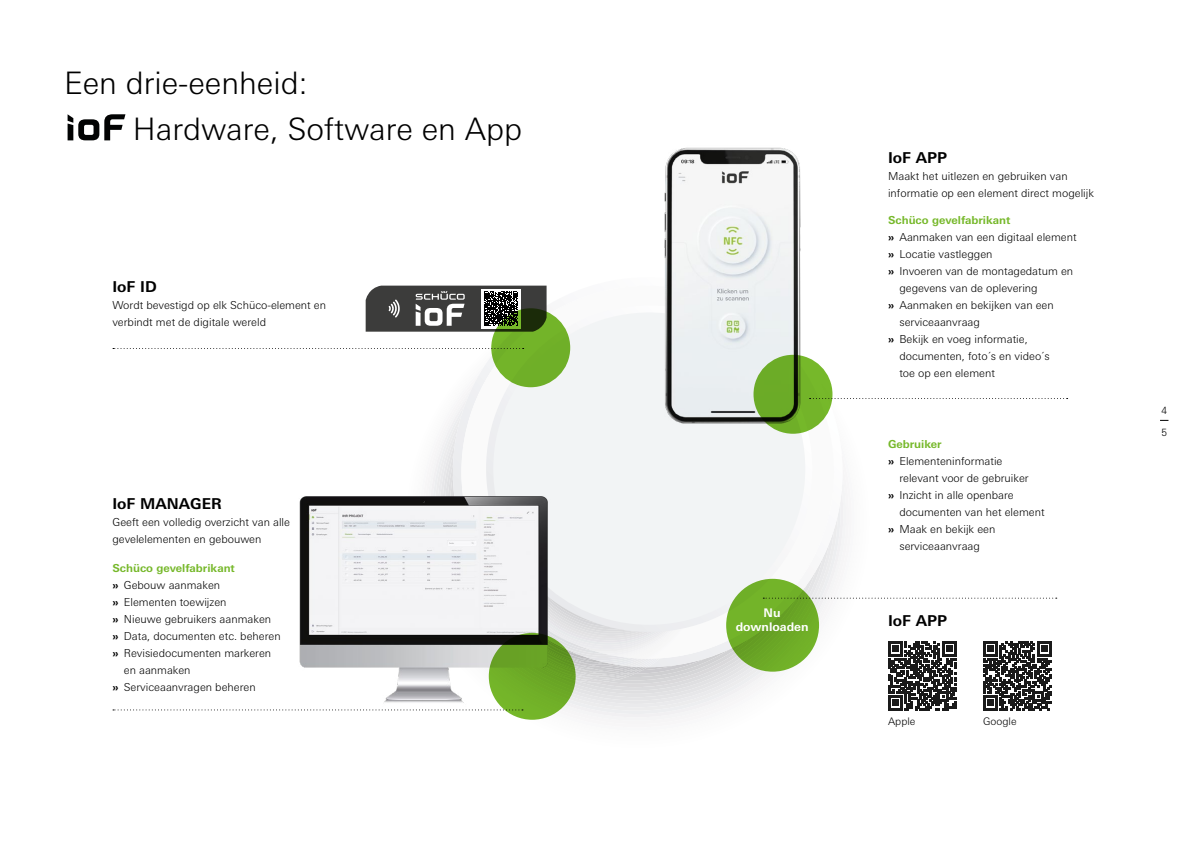
<style>
.page{position:relative;width:1191px;height:842px;background:#fff}
.page>*{position:absolute;margin:0;border:0;box-sizing:border-box;transform-origin:0 0}
.t1{font:300 31px "Univers For Schueco 330";color:#000}
.t2{font:700 15px "Univers For Schueco 630";color:#000}
.t3{font:700 11.9px/13.5px "Univers For Schueco 630";color:#fff;text-align:center}
.t4{font:300 11px/17px "Univers For Schueco 330";color:#000}
.t5{font:700 11px "Univers For Schueco 630";color:#76b82a}
.t6{font:300 10.4px "Univers For Schueco 330";color:#000}
.t7{font:300 10px "Univers For Schueco 330";color:#000}
.s1{font-family:"Univers For Schueco 630";font-weight:700}
</style>
<div class="page">
<svg style="left:453px;top:285px;width:389px;height:382px"></svg>
<div style="left:461px;top:286px;width:373px;height:373px;background:#fafafa;border-radius:50%"></div>
<svg style="left:462px;top:391px;width:268px;height:291px"></svg>
<div style="left:486px;top:305px;width:326px;height:327px;background:#f2f4f5;border-radius:163px"></div>
<img style="left:276px;top:472px;width:292px;height:247px">
<img style="left:629px;top:147px;width:204px;height:308px">
<svg style="left:753px;top:355px;width:79px;height:79px;fill:#6cac27"></svg>
<svg style="left:489px;top:633px;width:86px;height:87px;fill:#6ba826"></svg>
<svg style="left:366px;top:286px;width:180px;height:46px"></svg>
<svg style="left:491px;top:308px;width:79px;height:79px;fill:#70af28"></svg>
<svg style="left:809px;top:398px;width:258px;height:1px"></svg>
<svg style="left:68px;top:114px;width:57px;height:26px"></svg>
<svg style="left:113px;top:709px;width:410px;height:1px"></svg>
<svg style="left:113px;top:348px;width:410px;height:1px"></svg>
<svg style="left:810px;top:598px;width:246px;height:1px"></svg>
<svg style="left:888px;top:642px;width:68px;height:68px"></svg>
<svg style="left:983px;top:642px;width:68px;height:68px"></svg>
<svg style="left:726px;top:579px;width:93px;height:93px;fill:#6faf28"></svg>
<h1 class="t1" style="left:64px;top:65px;width:245px">Een drie-eenheid:</h1>
<h1 class="t1" style="left:133px;top:111px;width:391px">Hardware, Software en App</h1>
<h2 class="t2" style="left:112px;top:278px;width:46px">IoF ID</h2>
<p class="t4" style="left:112px;top:297px;width:215px">Wordt bevestigd op elk Schüco-element en verbindt met de digitale wereld</p>
<h2 class="t2" style="left:112px;top:494px;width:111px">IoF MANAGER</h2>
<p class="t4" style="left:112px;top:514px;width:179px">Geeft een volledig overzicht van alle gevelelementen en gebouwen</p>
<p class="t5" style="left:112px;top:562px;width:124px">Schüco gevelfabrikant</p>
<p class="t4" style="left:112px;top:577px;width:109px"><span class="s1">»</span> Gebouw aanmaken</p>
<p class="t4" style="left:112px;top:594px;width:116px"><span class="s1">»</span> Elementen toewijzen</p>
<p class="t4" style="left:112px;top:611px;width:160px"><span class="s1">»</span> Nieuwe gebruikers aanmaken</p>
<p class="t4" style="left:112px;top:628px;width:170px"><span class="s1">»</span> Data, documenten etc. beheren</p>
<p class="t4" style="left:112px;top:645px;width:160px"><span class="s1">»</span> Revisiedocumenten markeren</p>
<p class="t4" style="left:124px;top:662px;width:68px">en aanmaken</p>
<p class="t4" style="left:112px;top:679px;width:145px"><span class="s1">»</span> Serviceaanvragen beheren</p>
<p class="t3" style="left:735px;top:607px;width:74px">Nu downloaden</p>
<h2 class="t2" style="left:888px;top:149px;width:61px">IoF APP</h2>
<p class="t4" style="left:888px;top:168px;width:207px">Maakt het uitlezen en gebruiken van informatie op een element direct mogelijk</p>
<p class="t5" style="left:888px;top:213px;width:124px">Schüco gevelfabrikant</p>
<p class="t4" style="left:888px;top:229px;width:190px"><span class="s1">»</span> Aanmaken van een digitaal element</p>
<p class="t4" style="left:888px;top:246px;width:106px"><span class="s1">»</span> Locatie vastleggen</p>
<p class="t4" style="left:888px;top:263px;width:187px"><span class="s1">»</span> Invoeren van de montagedatum en</p>
<p class="t4" style="left:899px;top:280px;width:140px">gegevens van de oplevering</p>
<p class="t4" style="left:888px;top:297px;width:167px"><span class="s1">»</span> Aanmaken en bekijken van een</p>
<p class="t4" style="left:899px;top:314px;width:82px">serviceaanvraag</p>
<p class="t4" style="left:888px;top:331px;width:141px"><span class="s1">»</span> Bekijk en voeg informatie,</p>
<p class="t4" style="left:899px;top:348px;width:152px">documenten, foto´s en video´s</p>
<p class="t4" style="left:899px;top:365px;width:97px">toe op een element</p>
<p class="t5" style="left:888px;top:437px;width:55px">Gebruiker</p>
<p class="t4" style="left:888px;top:453px;width:116px"><span class="s1">»</span> Elementeninformatie</p>
<p class="t4" style="left:899px;top:470px;width:131px">relevant voor de gebruiker</p>
<p class="t4" style="left:888px;top:487px;width:127px"><span class="s1">»</span> Inzicht in alle openbare</p>
<p class="t4" style="left:899px;top:504px;width:147px">documenten van het element</p>
<p class="t4" style="left:888px;top:521px;width:109px"><span class="s1">»</span> Maak en bekijk een</p>
<p class="t4" style="left:899px;top:538px;width:82px">serviceaanvraag</p>
<h2 class="t2" style="left:888px;top:611px;width:61px">IoF APP</h2>
<p class="t6" style="left:888px;top:715px;width:29px">Apple</p>
<p class="t6" style="left:983px;top:715px;width:35px">Google</p>
<p class="t7" style="left:1161px;top:404px;width:7px">4</p>
<p class="t7" style="left:1161px;top:426px;width:7px">5</p>
</div>
